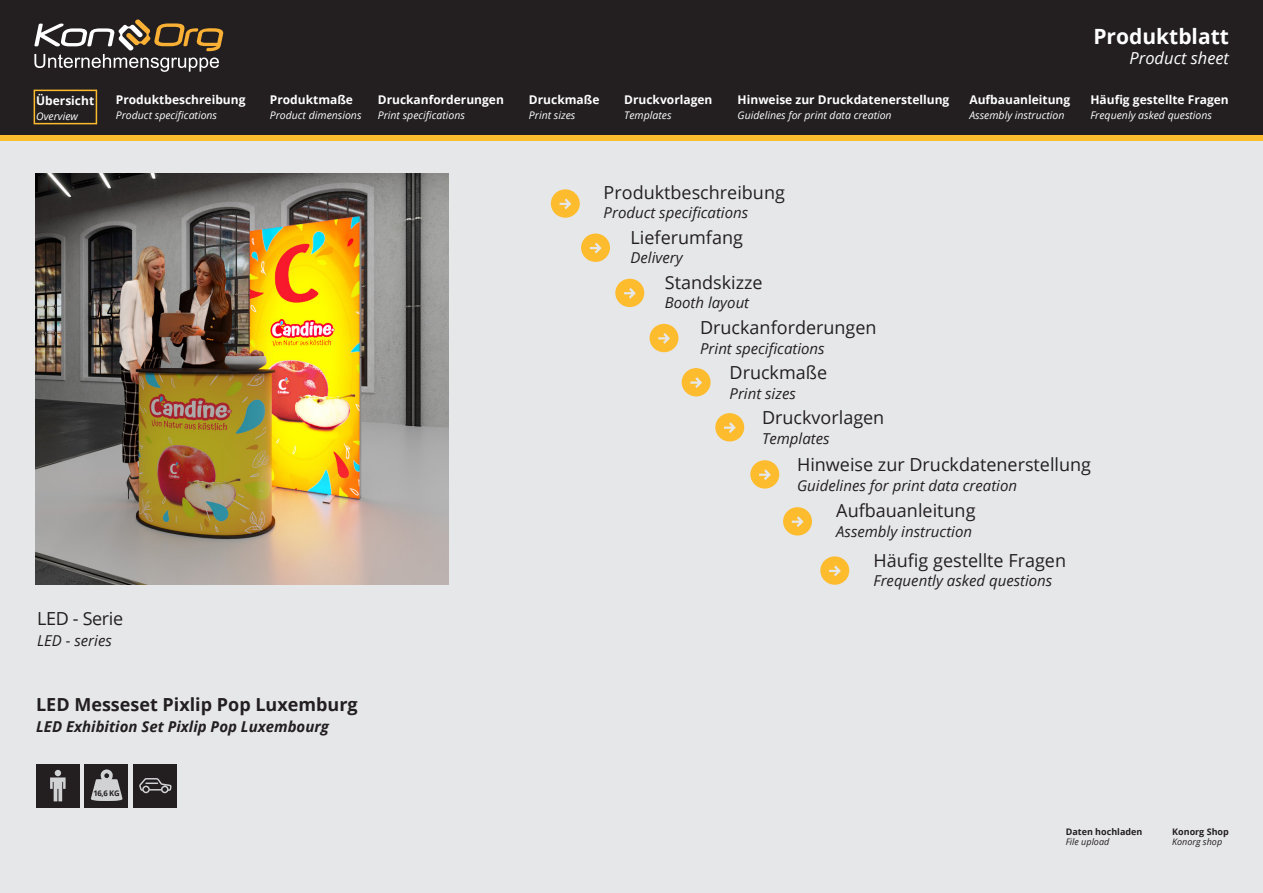
<style>
.page{position:relative;width:1263px;height:893px;background:#e6e7e9}
.page>*{position:absolute;margin:0;border:0;box-sizing:border-box;transform-origin:0 0}
.t1{font:700 21px "Open Sans";color:#fff}
.t2{font:18px "Open Sans";color:#231f20}
.t3{font:700 18px "Open Sans";color:#231f20}
.t4{font:18px "Open Sans";letter-spacing:-.02em;color:#231f20}
.t5{font:italic 16.5px "Open Sans";color:#fff}
.t6{font:italic 15px "Open Sans";color:#231f20}
.t7{font:italic 700 15px "Open Sans";color:#231f20}
.t8{font:700 12px "Open Sans";color:#fff}
.t9{font:italic 10.5px "Open Sans";color:#fff}
.t10{font:700 9px "Open Sans";color:#231f20}
.t11{font:italic 9px "Open Sans";color:#231f20}
.t12{font:700 7.65px "Open Sans";color:#231f20}
</style>
<div class="page">
<div style="left:0;top:0;width:1263px;height:140px;background:#231f20"></div>
<div style="left:0;top:135px;width:1263px;height:6px;background:#fdbb2e"></div>
<svg style="left:34px;top:19px;width:190px;height:53px"></svg>
<div style="left:34px;top:90px;width:63px;height:34px;border:2px solid #fdbb2e"></div>
<svg style="left:551px;top:189px;width:29px;height:29px"></svg>
<svg style="left:581px;top:234px;width:29px;height:28px"></svg>
<svg style="left:615px;top:279px;width:29px;height:28px"></svg>
<svg style="left:649px;top:324px;width:29px;height:28px"></svg>
<svg style="left:682px;top:368px;width:28px;height:28px"></svg>
<svg style="left:715px;top:413px;width:29px;height:28px"></svg>
<svg style="left:750px;top:460px;width:29px;height:29px"></svg>
<svg style="left:783px;top:507px;width:29px;height:29px"></svg>
<svg style="left:820px;top:556px;width:29px;height:29px"></svg>
<div style="left:36px;top:764px;width:44px;height:43px;background:#231f20"></div>
<div style="left:133px;top:764px;width:44px;height:43px;background:#231f20"></div>
<svg style="left:50px;top:770px;width:16px;height:31px"></svg>
<svg style="left:139px;top:778px;width:33px;height:15px"></svg>
<div style="left:84px;top:764px;width:44px;height:43px;background:#231f20"></div>
<svg style="left:91px;top:769px;width:32px;height:32px"></svg>
<img style="left:35px;top:173px;width:414px;height:412px">
<p class="t8" style="left:36px;top:92px;width:60px">Übersicht</p>
<p class="t9" style="left:36px;top:109px;width:43px">Overview</p>
<p class="t8" style="left:116px;top:91px;width:131px">Produktbeschreibung</p>
<p class="t9" style="left:116px;top:108px;width:103px">Product specifications</p>
<p class="t8" style="left:270px;top:91px;width:85px">Produktmaße</p>
<p class="t9" style="left:270px;top:108px;width:93px">Product dimensions</p>
<p class="t8" style="left:378px;top:91px;width:128px">Druckanforderungen</p>
<p class="t9" style="left:378px;top:108px;width:89px">Print specifications</p>
<p class="t4" style="left:37px;top:606px;width:88px">LED - Serie</p>
<p class="t6" style="left:37px;top:630px;width:76px">LED - series</p>
<p class="t3" style="left:36px;top:691px;width:323px">LED Messeset Pixlip Pop Luxemburg</p>
<p class="t7" style="left:36px;top:716px;width:294px">LED Exhibition Set Pixlip Pop Luxembourg</p>
<p class="t12" style="left:93px;top:788px;width:28px">16,6 KG</p>
<p class="t8" style="left:529px;top:91px;width:72px">Druckmaße</p>
<p class="t9" style="left:529px;top:108px;width:48px">Print sizes</p>
<p class="t8" style="left:624px;top:91px;width:90px">Druckvorlagen</p>
<p class="t9" style="left:624px;top:108px;width:49px">Templates</p>
<p class="t8" style="left:738px;top:91px;width:213px">Hinweise zur Druckdatenerstellung</p>
<p class="t9" style="left:738px;top:108px;width:156px">Guidelines for print data creation</p>
<p class="t8" style="left:969px;top:91px;width:102px">Aufbauanleitung</p>
<p class="t9" style="left:969px;top:108px;width:97px">Assembly instruction</p>
<h1 class="t1" style="left:1093px;top:22px;width:137px">Produktblatt</h1>
<p class="t5" style="left:1129px;top:47px;width:101px">Product sheet</p>
<p class="t8" style="left:1090px;top:91px;width:140px">Häufig gestellte Fragen</p>
<p class="t9" style="left:1090px;top:108px;width:123px">Frequenly asked questions</p>
<p class="t2" style="left:604px;top:180px;width:183px">Produktbeschreibung</p>
<p class="t6" style="left:604px;top:203px;width:146px">Product specifications</p>
<p class="t2" style="left:631px;top:225px;width:114px">Lieferumfang</p>
<p class="t6" style="left:631px;top:247px;width:54px">Delivery</p>
<p class="t2" style="left:665px;top:270px;width:99px">Standskizze</p>
<p class="t6" style="left:665px;top:293px;width:86px">Booth layout</p>
<p class="t2" style="left:700px;top:315px;width:178px">Druckanforderungen</p>
<p class="t6" style="left:700px;top:338px;width:126px">Print specifications</p>
<p class="t2" style="left:729px;top:360px;width:99px">Druckmaße</p>
<p class="t6" style="left:729px;top:383px;width:68px">Print sizes</p>
<p class="t2" style="left:762px;top:405px;width:124px">Druckvorlagen</p>
<p class="t6" style="left:762px;top:428px;width:69px">Templates</p>
<p class="t2" style="left:797px;top:453px;width:296px">Hinweise zur Druckdatenerstellung</p>
<p class="t6" style="left:797px;top:475px;width:222px">Guidelines for print data creation</p>
<p class="t2" style="left:836px;top:499px;width:141px">Aufbauanleitung</p>
<p class="t6" style="left:836px;top:521px;width:137px">Assembly instruction</p>
<p class="t2" style="left:873px;top:548px;width:194px">Häufig gestellte Fragen</p>
<p class="t6" style="left:873px;top:570px;width:180px">Frequently asked questions</p>
<p class="t10" style="left:1066px;top:825px;width:78px">Daten hochladen</p>
<p class="t11" style="left:1066px;top:836px;width:45px">File upload</p>
<p class="t10" style="left:1172px;top:825px;width:58px">Konorg Shop</p>
<p class="t11" style="left:1172px;top:836px;width:52px">Konorg shop</p>
</div>
